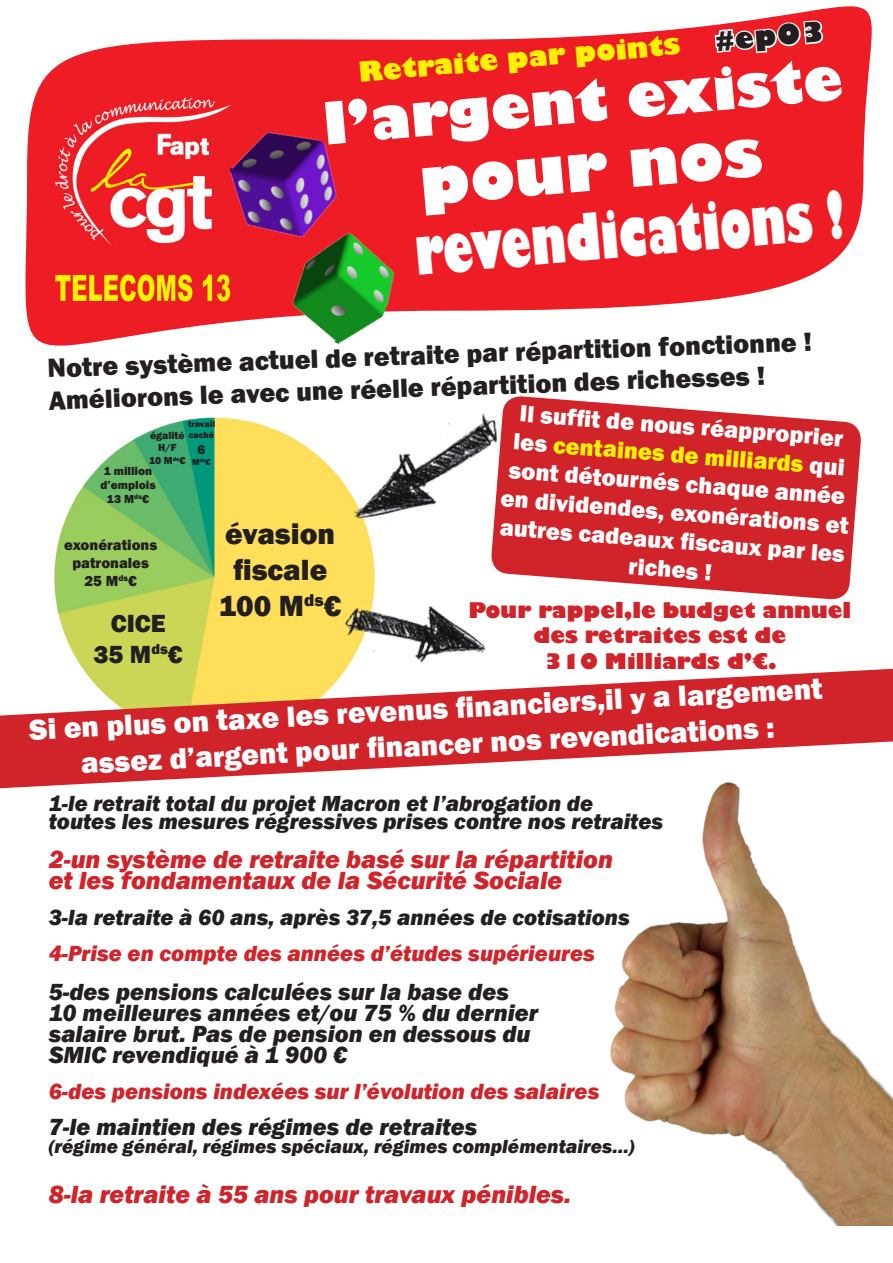
<style>
.page{position:relative;width:893px;height:1263px;background:#fff}
.page>*{position:absolute;margin:0;border:0;box-sizing:border-box;transform-origin:0 0}
.t1{font:800 63.15px "Gill Sans";color:#fff;scale:.69 1}
.t2{font:800 63px "Gill Sans";color:#fff}
.t3{font:800 57px "Gill Sans";color:#fff}
.t4{font:800 30px "Franklin Gothic";color:#fff}
.t5{font:800 30px "Franklin Gothic";color:#231f20}
.t6{font:800 27px "Franklin Gothic";color:#231f20}
.t7{font:800 27px "Gill Sans";color:#fff101}
.t8{font:800 27px "Gill Sans";color:#231f20}
.t9{font:italic 800 25.5px "Franklin Gothic";color:#d1232a}
.t10{font:800 25.5px "Franklin Gothic";color:#231f20}
.t11{font:italic 800 24px "Franklin Gothic";color:#231f20}
.t12{font:800 24px/28.8px "Franklin Gothic";color:#fff;text-align:center}
.t13{font:italic 800 22.5px "Franklin Gothic";color:#231f20}
.t14{font:italic 800 22.5px "Franklin Gothic";color:#d1232a}
.t15{font:800 21px "Gill Sans";color:#d1232a}
.t16{font:italic 800 19.5px "Franklin Gothic";color:#231f20}
.t17{font:800 15px "Franklin Gothic";color:#231f20}
.t18{font:800 13.5px "Franklin Gothic";color:#231f20}
.t19{font:800 12px "Franklin Gothic";color:#231f20}
.t20{font:800 10.5px "Franklin Gothic";color:#231f20}
.t21{font:800 9px "Franklin Gothic";color:#231f20}
.s1{color:#fff101}
</style>
<div class="page">
<img style="left:610px;top:788px;width:283px;height:438px">
<img style="left:54px;top:449px;width:321px;height:220px">
<svg style="left:25px;top:6px;width:847px;height:443px;fill:#ee1c25"></svg>
<img style="left:49px;top:74px;width:184px;height:231px">
<div style="left:233px;top:54px;width:11px;height:263px;background:#ee1c25"></div>
<div style="left:45px;top:305px;width:194px;height:12px;background:#ee1c25"></div>
<svg style="left:713px;top:18px;width:112px;height:37px"></svg>
<img style="left:187px;top:113px;width:246px;height:241px">
<svg style="left:0;top:669px;width:893px;height:119px;fill:#d1232a"></svg>
<svg style="left:492px;top:395px;width:370px;height:205px;fill:#d1232a"></svg>
<img style="left:310px;top:353px;width:240px;height:208px">
<img style="left:305px;top:572px;width:197px;height:136px">
<p class="t8" style="left:714px;top:24px;width:110px;rotate:-5deg">#ep03</p>
<p class="t7" style="left:357px;top:55px;width:324px;rotate:-5deg">Retraite par points</p>
<p class="t3" style="left:320px;top:88px;width:522px;rotate:-5deg">l’argent existe</p>
<p class="t2" style="left:416px;top:143px;width:345px;rotate:-5deg">pour nos</p>
<p class="t1" style="left:412px;top:213px;width:626px;rotate:-5deg">revendications !</p>
<p class="t6" style="left:47px;top:351px;width:766px;rotate:-2deg">Notre système actuel de retraite par répartition fonctionne !</p>
<p class="t6" style="left:48px;top:383px;width:718px;rotate:-2deg">Améliorons le avec une réelle répartition des richesses !</p>
<p class="t12" style="left:508px;top:399px;width:350px;rotate:4deg">Il suffi t de nous réapproprier les <span class="s1">centaines de milliards</span> qui sont détournés chaque année en dividendes, exonérations et autres cadeaux fi scaux par les riches !</p>
<p class="t21" style="left:188px;top:418px;width:28px">travail</p>
<p class="t21" style="left:189px;top:429px;width:27px">caché</p>
<p class="t18" style="left:198px;top:441px;width:9px">6</p>
<p class="t21" style="left:192px;top:456px;width:20px">M<sup>ds</sup>€</p>
<p class="t20" style="left:150px;top:428px;width:36px">égalité</p>
<p class="t20" style="left:158px;top:441px;width:20px">H/F</p>
<p class="t20" style="left:149px;top:454px;width:38px">10 M<sup>ds</sup>€</p>
<p class="t19" style="left:104px;top:463px;width:50px">1 million</p>
<p class="t19" style="left:100px;top:477px;width:57px">d’emplois</p>
<p class="t19" style="left:107px;top:492px;width:44px">13 M<sup>ds</sup>€</p>
<p class="t5" style="left:225px;top:515px;width:112px">évasion</p>
<p class="t5" style="left:233px;top:551px;width:96px">fiscale</p>
<p class="t5" style="left:219px;top:587px;width:124px">100 M<sup>ds</sup>€</p>
<p class="t17" style="left:64px;top:535px;width:95px">exonérations</p>
<p class="t17" style="left:72px;top:553px;width:78px">patronales</p>
<p class="t17" style="left:84px;top:571px;width:54px">25 M<sup>ds</sup>€</p>
<p class="t15" style="left:468px;top:597px;width:384px">Pour rappel,le budget annuel</p>
<p class="t15" style="left:533px;top:623px;width:254px">des retraites est de</p>
<p class="t15" style="left:544px;top:648px;width:234px">310 Milliards d’€.</p>
<p class="t4" style="left:28px;top:711px;width:796px;rotate:-3deg">Si en plus on taxe les revenus fi nanciers,il y a largement</p>
<p class="t10" style="left:111px;top:607px;width:57px">CICE</p>
<p class="t10" style="left:94px;top:638px;width:91px">35 M<sup>ds</sup>€</p>
<p class="t4" style="left:80px;top:744px;width:696px;rotate:-3deg">assez d’argent pour fi nancer nos revendications :</p>
<p class="t13" style="left:49px;top:789px;width:546px">1-le retrait total du projet Macron et l’abrogation de</p>
<p class="t13" style="left:49px;top:807px;width:616px">toutes les mesures régressives prises contre nos retraites</p>
<p class="t9" style="left:49px;top:843px;width:566px">2-un système de retraite basé sur la répartition</p>
<p class="t9" style="left:49px;top:864px;width:515px">et les fondamentaux de la Sécurité Sociale</p>
<p class="t13" style="left:49px;top:903px;width:583px">3-la retraite à 60 ans, après 37,5 années de cotisations</p>
<p class="t14" style="left:49px;top:939px;width:548px">4-Prise en compte des années d’études supérieures</p>
<p class="t11" style="left:49px;top:976px;width:462px">5-des pensions calculées sur la base des</p>
<p class="t11" style="left:49px;top:997px;width:491px">10 meilleures années et/ou 75 % du dernier</p>
<p class="t11" style="left:49px;top:1018px;width:483px">salaire brut. Pas de pension en dessous du</p>
<p class="t11" style="left:49px;top:1039px;width:300px">SMIC revendiqué à 1 900 €</p>
<p class="t14" style="left:49px;top:1077px;width:552px">6-des pensions indexées sur l’évolution des salaires</p>
<p class="t11" style="left:49px;top:1111px;width:430px">7-le maintien des régimes de retraites</p>
<p class="t16" style="left:49px;top:1134px;width:587px">(régime général, régimes spéciaux, régimes complémentaires…)</p>
<p class="t9" style="left:49px;top:1178px;width:524px">8-la retraite à 55 ans pour travaux pénibles.</p>
</div>
